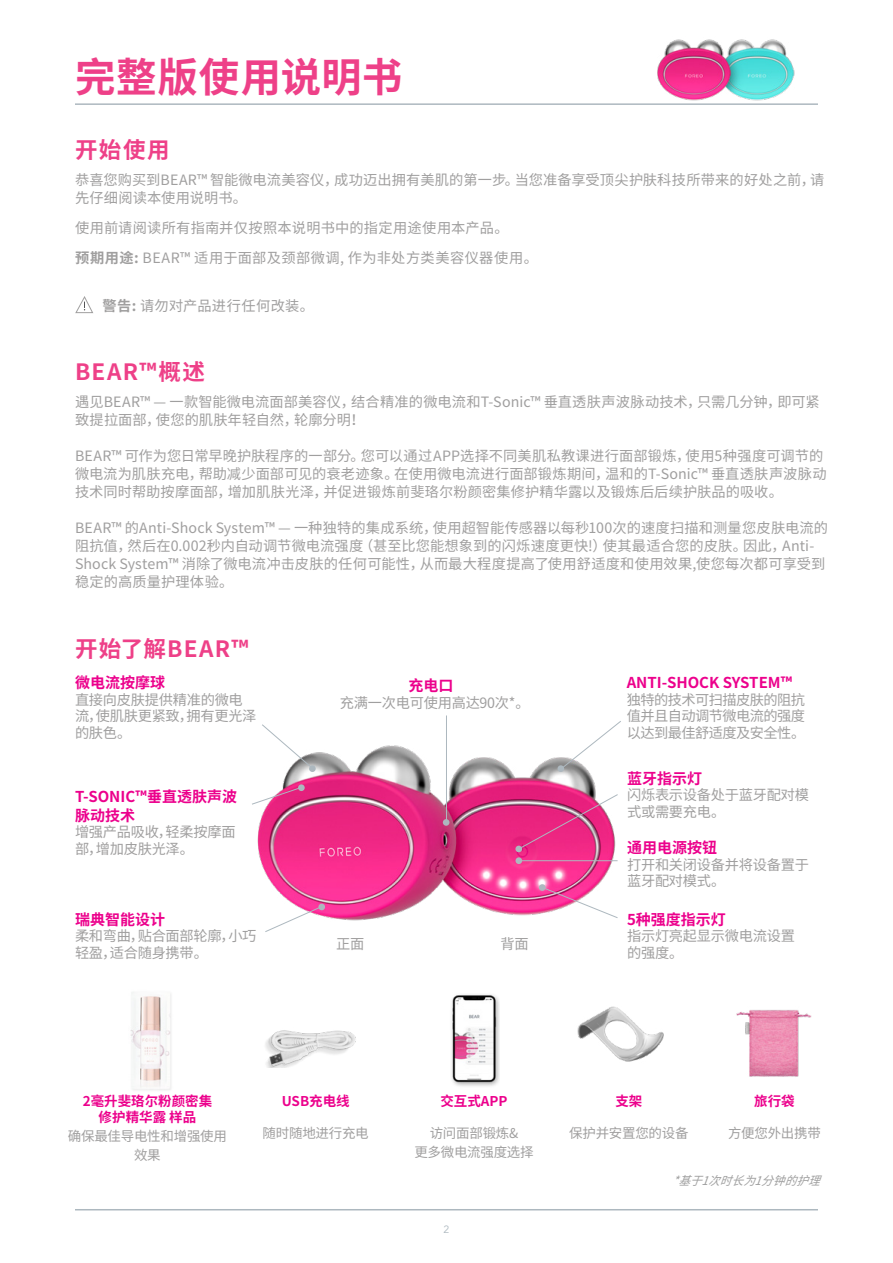
<style>
.page{position:relative;width:893px;height:1263px;background:#fff}
.page>*{position:absolute;margin:0;border:0;box-sizing:border-box;transform-origin:0 0}
.t1{font:700 40.5px "Source Han Sans CN";letter-spacing:.015em;color:#ee4088}
.t2{font:700 22.5px "Source Han Sans CN";letter-spacing:.06em;color:#ee4088}
.t3{font:700 15px/18.8px "Source Han Sans CN";color:#ec008c}
.t4{font:14.25px/18px "Source Han Sans CN";letter-spacing:.005em;color:#a09f9f}
.t5{font:14.25px/16.5px "Source Han Sans CN";letter-spacing:-.02em;color:#a09f9f}
.t6{font:13.5px/18.6px "Source Han Sans CN";letter-spacing:-.02em;color:#a09f9f;text-align:center}
.t7{font:700 13.5px/16.5px "Source Han Sans CN";color:#ec008c;text-align:center}
.t8{font:italic 12px "Source Han Sans CN";color:#9f9f9f;scale:.96 1}
.t9{font:10.5px "Avenir LT Std";color:#adb8bf}
.s1{font-weight:700}
</style>
<div class="page">
<hr style="left:75px;top:1209px;width:743px;height:1px;background:#adb8bf">
<hr style="left:75px;top:103px;width:743px;height:2px;background:#adb8bf">
<svg style="left:75px;top:296px;width:18px;height:17px"></svg>
<img style="left:657px;top:39px;width:138px;height:62px">
<img style="left:257px;top:745px;width:361px;height:176px">
<svg style="left:252px;top:787px;width:50px;height:18px"></svg>
<div style="left:298px;top:784px;width:7px;height:7px;background:#adb8bf;border-radius:50%"></div>
<svg style="left:262px;top:724px;width:54px;height:48px"></svg>
<svg style="left:557px;top:721px;width:64px;height:51px"></svg>
<svg style="left:538px;top:884px;width:80px;height:34px"></svg>
<div style="left:515px;top:857px;width:7px;height:7px;background:#adb8bf;border-radius:50%"></div>
<hr style="left:518px;top:860px;width:100px;height:1px;background:#adb8bf">
<svg style="left:515px;top:794px;width:103px;height:59px"></svg>
<svg style="left:265px;top:903px;width:61px;height:29px"></svg>
<img style="left:265px;top:1030px;width:91px;height:38px">
<img style="left:130px;top:992px;width:41px;height:99px">
<img style="left:577px;top:1006px;width:87px;height:56px">
<img style="left:736px;top:1010px;width:76px;height:67px">
<div style="left:443px;top:819px;width:7px;height:7px;background:#adb8bf;border-radius:50%"></div>
<hr style="left:446px;top:715px;width:1px;height:107px;background:#adb8bf">
<img style="left:451px;top:994px;width:48px;height:92px">
<h1 class="t1" style="left:75px;top:55px;width:329px">完整版使用说明书</h1>
<h2 class="t2" style="left:75px;top:137px;width:96px">开始使用</h2>
<p class="t4" style="left:75px;top:171px;width:751px">恭喜您购买到BEAR™ 智能微电流美容仪，成功迈出拥有美肌的第一步。当您准备享受顶尖护肤科技所带来的好处之前，请先仔细阅读本使用说明书。</p>
<p class="t4" style="left:75px;top:213px;width:464px;line-height:30px">使用前请阅读所有指南并仅按照本说明书中的指定用途使用本产品。<br><span class="s1">预期用途:</span> BEAR™ 适用于面部及颈部微调, 作为非处方类美容仪器使用。</p>
<p class="t4" style="left:102px;top:297px;width:213px"><span class="s1">警告:</span> 请勿对产品进行任何改装。</p>
<h2 class="t2" style="left:75px;top:359px;width:131px">BEAR™概述</h2>
<p class="t4" style="left:75px;top:393px;width:746px">遇见BEAR™ — 一款智能微电流面部美容仪，结合精准的微电流和T-Sonic™ 垂直透肤声波脉动技术，只需几分钟，即可紧致提拉面部，使您的肌肤年轻自然，轮廓分明！</p>
<p class="t4" style="left:75px;top:447px;width:753px">BEAR™ 可作为您日常早晚护肤程序的一部分。您可以通过APP选择不同美肌私教课进行面部锻炼，使用5种强度可调节的微电流为肌肤充电，帮助减少面部可见的衰老迹象。在使用微电流进行面部锻炼期间，温和的T-Sonic™ 垂直透肤声波脉动技术同时帮助按摩面部，增加肌肤光泽，并促进锻炼前斐珞尔粉颜密集修护精华露以及锻炼后后续护肤品的吸收。</p>
<p class="t4" style="left:75px;top:519px;width:754px">BEAR™ 的Anti-Shock System™ — 一种独特的集成系统，使用超智能传感器以每秒100次的速度扫描和测量您皮肤电流的阻抗值，然后在0.002秒内自动调节微电流强度（甚至比您能想象到的闪烁速度更快!）使其最适合您的皮肤。因此，Anti-Shock System™ 消除了微电流冲击皮肤的任何可能性，从而最大程度提高了使用舒适度和使用效果,使您每次都可享受到稳定的高质量护理体验。</p>
<h2 class="t2" style="left:75px;top:636px;width:175px">开始了解BEAR™</h2>
<p class="t3" style="left:75px;top:674px;width:91px">微电流按摩球</p>
<p class="t5" style="left:75px;top:692px;width:183px">直接向皮肤提供精准的微电流，使肌肤更紧致，拥有更光泽的肤色。</p>
<p class="t3" style="left:75px;top:787px;width:164px">T-SONIC™垂直透肤声波脉动技术</p>
<p class="t5" style="left:75px;top:824px;width:162px">增强产品吸收，轻柔按摩面部，增加皮肤光泽。</p>
<p class="t3" style="left:75px;top:910px;width:91px">瑞典智能设计</p>
<p class="t5" style="left:75px;top:928px;width:183px">柔和弯曲，贴合面部轮廓，小巧轻盈，适合随身携带。</p>
<p class="t3" style="left:409px;top:677px;width:46px">充电口</p>
<p class="t5" style="left:340px;top:695px;width:191px">充满一次电可使用高达90次*。</p>
<p class="t4" style="left:336px;top:935px;width:30px">正面</p>
<p class="t4" style="left:501px;top:935px;width:30px">背面</p>
<p class="t3" style="left:627px;top:674px;width:167px">ANTI-SHOCK SYSTEM™</p>
<p class="t4" style="left:627px;top:692px;width:180px;line-height:16.5px;text-align:justify">独特的技术可扫描皮肤的阻抗值并且自动调节微电流的强度以达到最佳舒适度及安全性。</p>
<p class="t3" style="left:627px;top:769px;width:76px">蓝牙指示灯</p>
<p class="t5" style="left:627px;top:787px;width:183px">闪烁表示设备处于蓝牙配对模式或需要充电。</p>
<p class="t3" style="left:627px;top:839px;width:91px">通用电源按钮</p>
<p class="t5" style="left:627px;top:857px;width:183px">打开和关闭设备并将设备置于蓝牙配对模式。</p>
<p class="t3" style="left:627px;top:910px;width:100px">5种强度指示灯</p>
<p class="t5" style="left:627px;top:928px;width:169px">指示灯亮起显示微电流设置的强度。</p>
<p class="t7" style="left:83px;top:1093px;width:131px">2毫升斐珞尔粉颜密集修护精华露 样品</p>
<p class="t6" style="left:68px;top:1127px;width:161px">确保最佳导电性和增强使用效果</p>
<p class="t7" style="left:282px;top:1093px;width:70px">USB充电线</p>
<p class="t6" style="left:263px;top:1124px;width:108px">随时随地进行充电</p>
<p class="t7" style="left:440px;top:1093px;width:69px">交互式APP</p>
<p class="t6" style="left:414px;top:1124px;width:121px">访问面部锻炼&amp;<br>更多微电流强度选择</p>
<p class="t9" style="left:444px;top:1223px;width:7px">2</p>
<p class="t7" style="left:615px;top:1093px;width:28px">支架</p>
<p class="t6" style="left:569px;top:1124px;width:121px">保护并安置您的设备</p>
<p class="t7" style="left:754px;top:1093px;width:42px">旅行袋</p>
<p class="t6" style="left:728px;top:1124px;width:94px">方便您外出携带</p>
<p class="t8" style="left:673px;top:1174px;width:167px">*基于1次时长为1分钟的护理</p>
</div>
